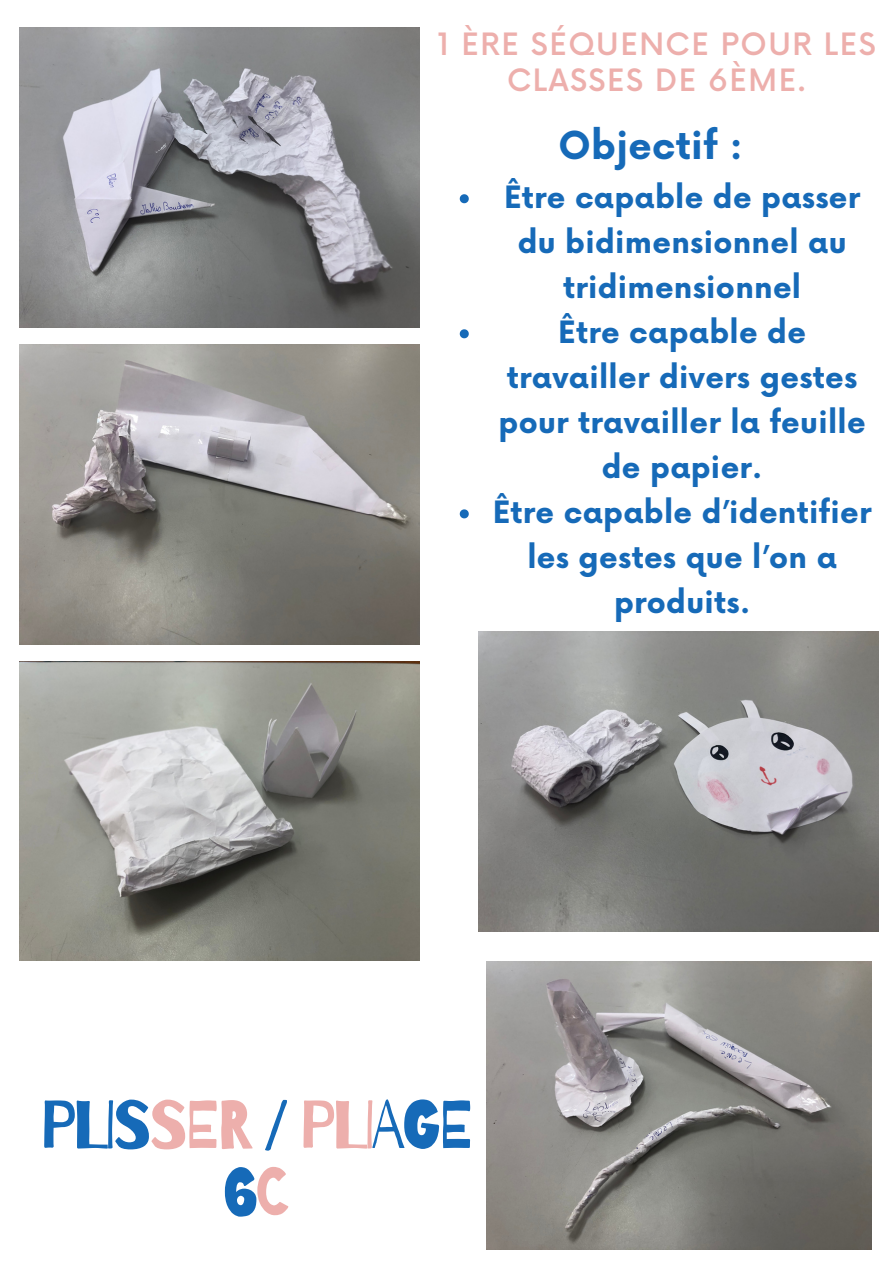
<style>
.page{position:relative;width:894px;height:1264px;background:#fff}
.page>*{position:absolute;margin:0;border:0;box-sizing:border-box;transform-origin:0 0}
.t1{font:67.5px "Barriecito";letter-spacing:-.04em;color:#166ab8}
.t2{font:700 37.5px "Now";letter-spacing:.01em;color:#166ab8}
.t3{font:700 30px/45px "Now";letter-spacing:.01em;color:#166ab8;text-align:center}
.t4{font:500 30px/36px "Now";letter-spacing:.05em;color:#edafac;text-align:center}
.s1{color:#edafac}
</style>
<div class="page">
<img style="left:20px;top:28px;width:399px;height:299px">
<img style="left:20px;top:345px;width:399px;height:299px">
<img style="left:20px;top:661px;width:399px;height:299px">
<img style="left:486px;top:961px;width:385px;height:288px">
<img style="left:478px;top:631px;width:400px;height:300px">
<svg style="left:459px;top:194px;width:9px;height:9px"></svg>
<svg style="left:459px;top:329px;width:9px;height:9px"></svg>
<svg style="left:459px;top:509px;width:9px;height:9px"></svg>
<p class="t4" style="left:437px;top:28px;width:439px">1 ÈRE SÉQUENCE POUR LES<br>CLASSES DE 6ÈME.</p>
<p class="t2" style="left:558px;top:126px;width:186px">Objectif :</p>
<p class="t3" style="left:504px;top:176px;width:357px">Être capable de passer du bidimensionnel au tridimensionnel</p>
<p class="t3" style="left:498px;top:311px;width:368px">Être capable de travailler divers gestes pour travailler la feuille de papier.</p>
<p class="t3" style="left:492px;top:491px;width:380px">Être capable d’identifier les gestes que l’on a produits.</p>
<p class="t1" style="left:40px;top:1083px;width:435px">PLIS<span class="s1">SER</span> / <span class="s1">PLI</span>AGE</p>
<p class="t1" style="left:224px;top:1149px;width:67px">6<span class="s1">C</span></p>
</div>
